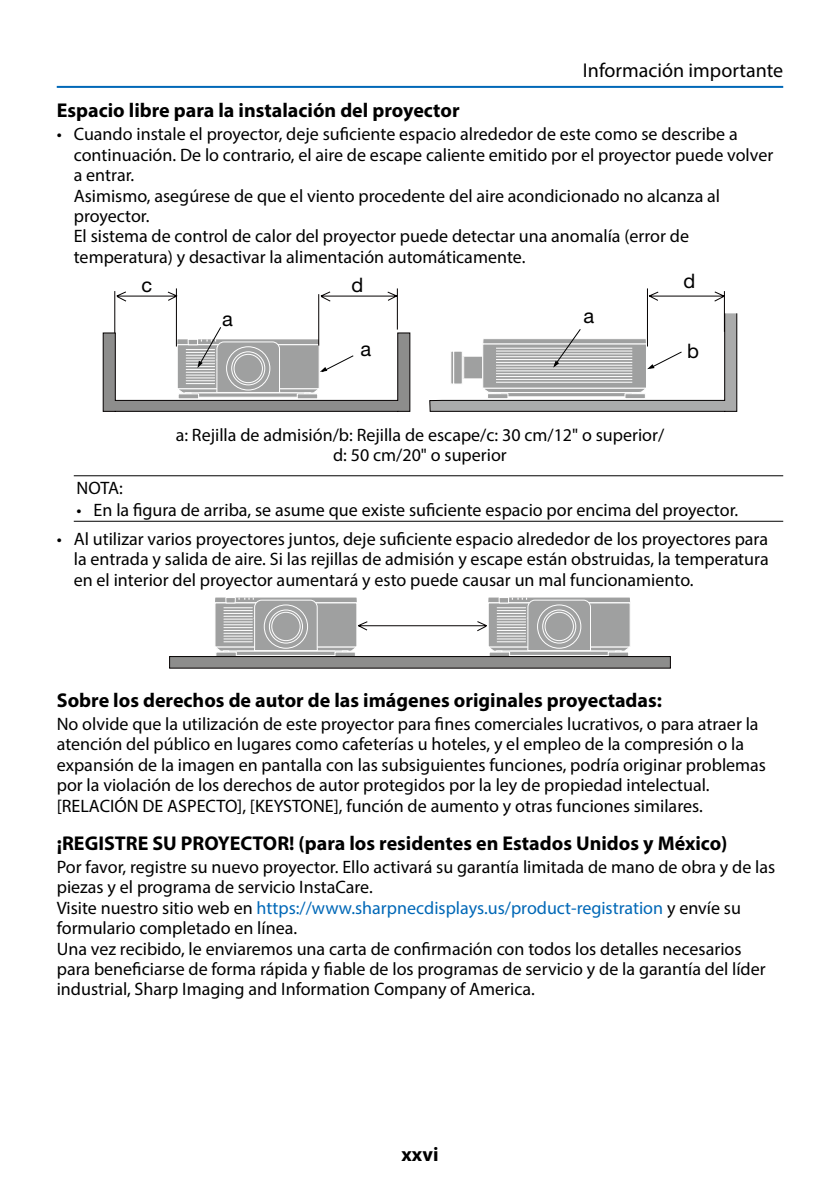
<style>
.page{position:relative;width:840px;height:1191px;background:#fff}
.page>*{position:absolute;margin:0;border:0;box-sizing:border-box;transform-origin:0 0}
.t1{font:700 20px "Myriad Pro";color:#000}
.t2{font:20px "Myriad Pro";color:#000}
.t3{font:20px "Helvetica Neue";color:#000}
.t4{font:18px/20.4px "Myriad Pro";color:#000}
.s1{color:#0068b7}
</style>
<div class="page">
<hr style="left:57px;top:86px;width:725px;height:2px;background:#0068b7">
<svg style="left:103px;top:288px;width:307px;height:124px"></svg>
<svg style="left:429px;top:288px;width:307px;height:124px"></svg>
<hr style="left:74px;top:475px;width:708px;height:1px;background:#000">
<hr style="left:74px;top:521px;width:708px;height:1px;background:#000">
<svg style="left:215px;top:597px;width:415px;height:59px"></svg>
<div style="left:169px;top:656px;width:501px;height:12px;background:#8d8d8c;border:1px solid #040000"></div>
<p class="t2" style="left:582px;top:58px;width:202px">Información importante</p>
<p class="t1" style="left:57px;top:97px;width:404px">Espacio libre para la instalación del proyector</p>
<p class="t4" style="left:74px;top:124px;width:700px;text-indent:-17px">• Cuando instale el proyector, deje suficiente espacio alrededor de este como se describe a continuación. De lo contrario, el aire de escape caliente emitido por el proyector puede volver a entrar.<br>Asimismo, asegúrese de que el viento procedente del aire acondicionado no alcanza al proyector.<br>El sistema de control de calor del proyector puede detectar una anomalía (error de temperatura) y desactivar la alimentación automáticamente.</p>
<p class="t3" style="left:141px;top:273px;width:12px">c</p>
<p class="t3" style="left:351px;top:273px;width:13px">d</p>
<p class="t3" style="left:222px;top:307px;width:12px">a</p>
<p class="t3" style="left:360px;top:337px;width:12px">a</p>
<p class="t3" style="left:686px;top:339px;width:13px">b</p>
<p class="t3" style="left:683px;top:269px;width:13px">d</p>
<p class="t3" style="left:583px;top:304px;width:12px">a</p>
<p class="t4" style="left:176px;top:424px;width:490px;text-align:center">a: Rejilla de admisión/b: Rejilla de escape/c: 30 cm/12" o superior/ d: 50 cm/20" o superior</p>
<p class="t4" style="left:77px;top:477px;width:48px">NOTA:</p>
<p class="t4" style="left:77px;top:499px;width:663px">• En la figura de arriba, se asume que existe suficiente espacio por encima del proyector.</p>
<p class="t4" style="left:74px;top:528px;width:696px;text-align:justify;text-indent:-17px">• Al utilizar varios proyectores juntos, deje suficiente espacio alrededor de los proyectores para la entrada y salida de aire. Si las rejillas de admisión y escape están obstruidas, la temperatura en el interior del proyector aumentará y esto puede causar un mal funcionamiento.</p>
<p class="t1" style="left:57px;top:687px;width:606px">Sobre los derechos de autor de las imágenes originales proyectadas:</p>
<p class="t4" style="left:57px;top:713px;width:710px">No olvide que la utilización de este proyector para fines comerciales lucrativos, o para atraer la atención del público en lugares como cafeterías u hoteles, y el empleo de la compresión o la expansión de la imagen en pantalla con las subsiguientes funciones, podría originar problemas por la violación de los derechos de autor protegidos por la ley de propiedad intelectual. [RELACIÓN DE ASPECTO], [KEYSTONE], función de aumento y otras funciones similares.</p>
<p class="t1" style="left:57px;top:830px;width:671px">¡REGISTRE SU PROYECTOR! (para los residentes en Estados Unidos y México)</p>
<p class="t4" style="left:57px;top:856px;width:719px">Por favor, registre su nuevo proyector. Ello activará su garantía limitada de mano de obra y de las piezas y el programa de servicio InstaCare.<br>Visite nuestro sitio web en <span class="s1">https://www.sharpnecdisplays.us/product-registration</span> y envíe su formulario completado en línea.<br>Una vez recibido, le enviaremos una carta de confirmación con todos los detalles necesarios para beneficiarse de forma rápida y fiable de los programas de servicio y de la garantía del líder industrial, Sharp Imaging and Information Company of America.</p>
<p class="t1" style="left:401px;top:1140px;width:39px">xxvi</p>
</div>
